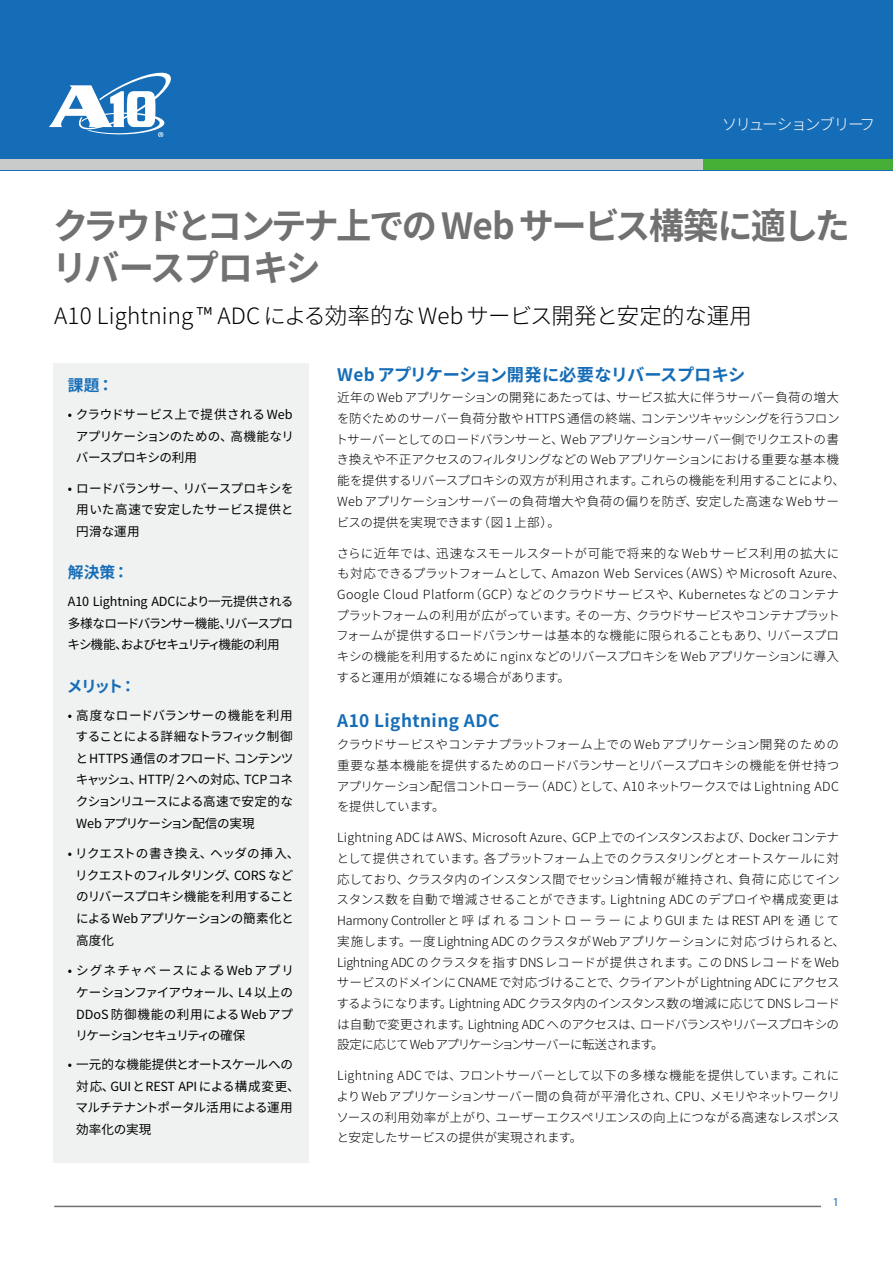
<style>
.page{position:relative;width:893px;height:1263px;background:#fff}
.page>*{position:absolute;margin:0;border:0;box-sizing:border-box;transform-origin:0 0}
.t1{font:700 36px/42px "Source Han Sans JP";letter-spacing:-.07em;color:#727171}
.t2{font:300 22.5px "Source Han Sans JP";letter-spacing:.005em;color:#000}
.t3{font:700 17.25px "Source Han Sans JP";letter-spacing:-.02em;color:#166db7}
.t4{font:700 17.25px "Source Han Sans JP";letter-spacing:.02em;color:#166db7}
.t5{font:700 15.75px "Source Han Sans JP";letter-spacing:-.045em;color:#166db7}
.t6{font:300 15.75px "Source Han Sans JP";letter-spacing:-.115em;color:#fff}
.t7{font:300 12.6px/20.7px "Source Han Sans JP";letter-spacing:-.01em;color:#000}
.t8{font:12.6px/21.6px "Source Han Sans JP";letter-spacing:-.02em;color:#000}
.t9{font:300 12.6px/20.7px "Source Han Sans JP";letter-spacing:.01em;color:#000;text-align:center}
.t10{font:300 12.6px "Source Han Sans JP";letter-spacing:.025em;color:#000}
.t11{font:300 12.6px "Source Han Sans JP";letter-spacing:-.03em;color:#000}
.t12{font:300 12.6px "Source Han Sans JP";letter-spacing:.015em;color:#000}
.t13{font:300 12.6px/20.7px "Source Han Sans JP";letter-spacing:-.04em;color:#000}
.t14{font:300 12.6px "Source Han Sans JP";letter-spacing:-.065em;color:#000}
.t15{font:12.6px/21.6px "Source Han Sans JP";letter-spacing:-.04em;color:#000}
.t16{font:300 12.6px "Source Han Sans JP";letter-spacing:.045em;color:#000}
.t17{font:12.6px/21.6px "Source Han Sans JP";letter-spacing:-.055em;color:#000}
.t18{font:300 12.6px "Source Han Sans JP";letter-spacing:.03em;color:#000}
.t19{font:12.6px/21.6px "Source Han Sans JP";letter-spacing:.01em;color:#000}
.t20{font:300 12.6px "Source Han Sans JP";letter-spacing:-.045em;color:#000}
.t21{font:300 12.6px "Source Han Sans JP";letter-spacing:.02em;color:#000}
.t22{font:12.6px/21.6px "Source Han Sans JP";letter-spacing:.02em;color:#000;text-align:right}
.t23{font:12.6px/21.6px "Source Han Sans JP";letter-spacing:.075em;color:#000;text-align:right}
.t24{font:12.6px/21.6px "Source Han Sans JP";letter-spacing:-.085em;color:#000}
.t25{font:300 12.6px "Source Han Sans JP";letter-spacing:-.09em;color:#000}
.t26{font:300 12.6px "Source Han Sans JP";letter-spacing:-.055em;color:#000}
.t27{font:12.6px "Source Han Sans JP";letter-spacing:.005em;color:#000}
.t28{font:300 12.6px "Source Han Sans JP";letter-spacing:-.085em;color:#000}
.t29{font:12px "Myriad Pro";color:#166db7}
</style>
<div class="page">
<hr style="left:54px;top:1206px;width:772px;height:1px;background:#727171">
<div style="left:822px;top:1196px;width:17px;height:18px;background:#fff"></div>
<div style="left:0;top:0;width:893px;height:170px;background:#166db7"></div>
<svg style="left:49px;top:72px;width:122px;height:65px"></svg>
<div style="left:0;top:159px;width:893px;height:11px;background:#c9caca"></div>
<div style="left:704px;top:159px;width:189px;height:11px;background:#45b035"></div>
<div style="left:53px;top:363px;width:255px;height:800px;background:#f0f1f1"></div>
<p class="t6" style="left:722px;top:115px;width:155px">ソリューションブリーフ</p>
<h1 class="t1" style="left:52px;top:205px;width:799px">クラウドとコンテナ上での Web サービス構築に適したリバースプロキシ</h1>
<h2 class="t2" style="left:54px;top:303px;width:699px">A10 Lightning™ ADC による効率的な Web サービス開発と安定的な運用</h2>
<p class="t5" style="left:68px;top:377px;width:47px">課題：</p>
<p class="t22" style="left:68px;top:404px;width:228px">• クラウドサービス上で提供されるWeb高機能なリ</p>
<p class="t8" style="left:76px;top:425px;width:158px">アプリケーションのための、バースプロキシの利用</p>
<p class="t8" style="left:183px;top:478px;width:112px">リバースプロキシを</p>
<p class="t19" style="left:76px;top:478px;width:219px;text-indent:-9px">• ロードバランサー、<br>用いた高速で安定したサービス提供と円滑な運用</p>
<p class="t5" style="left:68px;top:564px;width:63px">解決策：</p>
<p class="t8" style="left:68px;top:591px;width:227px">A10 Lightning ADCにより一元提供される多様なロードバランサー機能リバースプロ</p>
<p class="t24" style="left:67px;top:613px;width:214px;text-indent:152px">、<br>キシ機能およびセキュリティ機能の利用</p>
<p class="t8" style="left:115px;top:634px;width:14px">、</p>
<p class="t5" style="left:120px;top:677px;width:17px">：</p>
<p class="t5" style="left:67px;top:677px;width:58px">メリット</p>
<p class="t8" style="left:68px;top:704px;width:227px;text-align:right">• 高度なロードバランサーの機能を利用することによる詳細なトラフィック制御コンテンツ</p>
<p class="t8" style="left:76px;top:748px;width:163px">とHTTPS 通信のオフロード、</p>
<p class="t8" style="left:139px;top:769px;width:111px">HTTP/２への対応、</p>
<p class="t8" style="left:244px;top:769px;width:50px">TCPコネ</p>
<p class="t17" style="left:76px;top:769px;width:219px">キャッシュ、<br>クションリユースによる高速で安定的な<br>Webアプリケーション配信の実現</p>
<p class="t8" style="left:210px;top:843px;width:91px">ヘッダの挿入、</p>
<p class="t27" style="left:68px;top:846px;width:146px">• リクエストの書き換え、</p>
<p class="t15" style="left:75px;top:865px;width:220px">リクエストのフィルタリング<br>のリバースプロキシ機能を利用することによるWebアプリケーションの簡素化と高度化</p>
<p class="t23" style="left:68px;top:960px;width:228px">• シグネチャベースによるWebアプリ<br>4L 以上の</p>
<p class="t8" style="left:234px;top:865px;width:61px">CORS など</p>
<p class="t8" style="left:225px;top:865px;width:14px">、</p>
<p class="t8" style="left:75px;top:982px;width:219px">ケーションファイアウォール、<br>DDoS防御機能の利用によるWebアプリケーションセキュリティの確保</p>
<p class="t8" style="left:111px;top:1054px;width:191px;text-indent:-43px">• 一元的な機能提供とオートスケールへの<br>GUIとREST APIによる構成変更、</p>
<p class="t8" style="left:76px;top:1076px;width:219px">対応、<br>マルチテナントポータル活用による運用効率化の実現</p>
<h3 class="t3" style="left:337px;top:364px;width:410px">Web アプリケーション開発に必要なリバースプロキシ</h3>
<p class="t7" style="left:616px;top:388px;width:225px">サービス拡大に伴うサーバー負荷の増大</p>
<p class="t11" style="left:337px;top:391px;width:283px">近年の Web アプリケーションの開発にあたっては、</p>
<p class="t7" style="left:561px;top:408px;width:280px;text-indent:-224px">を防ぐためのサーバー負荷分散やHTTPS 通信の終端、<br>Web アプリケーションサーバー側でリクエストの書</p>
<p class="t14" style="left:641px;top:411px;width:201px">コンテンツキャッシングを行うフロン</p>
<p class="t7" style="left:335px;top:429px;width:230px">トサーバーとしてのロードバランサーと、</p>
<p class="t11" style="left:337px;top:453px;width:504px">き換えや不正アクセスのフィルタリングなどの Web アプリケーションにおける重要な基本機</p>
<p class="t20" style="left:640px;top:473px;width:207px">これらの機能を利用することにより、</p>
<p class="t7" style="left:337px;top:470px;width:308px">能を提供するリバースプロキシの双方が利用されます。</p>
<p class="t9" style="left:337px;top:491px;width:362px">Webアプリケーションサーバーの負荷増大や負荷の偏りを防ぎ、（図1 上部 。(</p>
<p class="t21" style="left:696px;top:494px;width:145px">安定した高速なWeb サー</p>
<p class="t20" style="left:337px;top:515px;width:148px">ビスの提供を実現できます</p>
<p class="t18" style="left:436px;top:546px;width:404px">迅速なスモールスタートが可能で将来的なWeb サービス利用の拡大に</p>
<p class="t10" style="left:337px;top:546px;width:103px">さらに近年では、</p>
<p class="t10" style="left:678px;top:567px;width:169px">（AWS や） Microsoft Azure、</p>
<p class="t13" style="left:337px;top:564px;width:219px">も対応できるプラットフォームとして、</p>
<p class="t10" style="left:552px;top:567px;width:133px">Amazon Web Services</p>
<p class="t7" style="left:469px;top:584px;width:53px">（GCP）</p>
<p class="t10" style="left:337px;top:587px;width:139px">Google Cloud Platform</p>
<p class="t21" style="left:516px;top:587px;width:167px">などのクラウドサービスや、</p>
<p class="t10" style="left:678px;top:587px;width:162px">Kubernetes などのコンテナ</p>
<p class="t11" style="left:336px;top:608px;width:243px">プラットフォームの利用が広がっています。</p>
<p class="t7" style="left:575px;top:605px;width:65px">その一方、</p>
<p class="t13" style="left:636px;top:605px;width:205px">クラウドサービスやコンテナプラット</p>
<p class="t7" style="left:336px;top:626px;width:504px">フォームが提供するロードバランサーは基本的な機能に限られることもあり、<br>キシの機能を利用するために nginx などのリバースプロキシをWeb アプリケーションに導入すると運用が煩雑になる場合があります。</p>
<h3 class="t4" style="left:337px;top:711px;width:164px">A10 Lightning ADC</h3>
<p class="t9" style="left:337px;top:734px;width:504px;text-align:right">クラウドサービスやコンテナプラットフォーム上での Web アプリケーション開発のための重要な基本機能を提供するためのロードバランサーとリバースプロキシの機能を併せ持つ<br>A10ネットワークスでは Lightning ADC</p>
<p class="t7" style="left:766px;top:626px;width:75px">リバースプロ</p>
<p class="t7" style="left:534px;top:776px;width:53px">（ADC）</p>
<p class="t13" style="left:337px;top:776px;width:205px">アプリケーション配信コントローラーを提供しています。</p>
<p class="t7" style="left:579px;top:776px;width:48px">として、</p>
<p class="t26" style="left:572px;top:830px;width:181px">GCP 上でのインスタンスおよび、</p>
<p class="t12" style="left:472px;top:830px;width:104px">Microsoft Azure、</p>
<p class="t12" style="left:337px;top:830px;width:139px">Lightning ADCは AWS、</p>
<p class="t12" style="left:749px;top:830px;width:92px">Dockerコンテナ</p>
<p class="t7" style="left:484px;top:848px;width:357px">各プラットフォーム上でのクラスタリングとオートスケールに対</p>
<p class="t9" style="left:337px;top:848px;width:151px">として提供されています。</p>
<p class="t7" style="left:407px;top:869px;width:335px">クラスタ内のインスタンス間でセッション情報が維持され、</p>
<p class="t7" style="left:337px;top:869px;width:74px">応しており、</p>
<p class="t7" style="left:738px;top:869px;width:103px">負荷に応じてイン</p>
<p class="t12" style="left:610px;top:893px;width:230px">Lightning ADCのデプロイや構成変更は</p>
<p class="t7" style="left:337px;top:890px;width:278px">スタンス数を自動で増減させることができます。</p>
<p class="t16" style="left:337px;top:913px;width:504px">HarmonyControllerと呼ばれるコントローラーによりGUIまたは REST APIを通じて</p>
<p class="t7" style="left:832px;top:931px;width:14px">、</p>
<p class="t7" style="left:409px;top:931px;width:427px">一度 Lightning ADCのクラスタが Webアプリケーションに対応づけられると</p>
<p class="t7" style="left:337px;top:931px;width:65px">実施します</p>
<p class="t7" style="left:399px;top:931px;width:14px">。</p>
<p class="t7" style="left:618px;top:952px;width:223px;text-indent:-281px">Lightning ADCのクラスタを指すDNSレコードが提供されます<br>クライアントがLightning ADCにアクセス</p>
<p class="t7" style="left:697px;top:952px;width:143px">このDNSレコードをWeb</p>
<p class="t7" style="left:687px;top:952px;width:14px">。</p>
<p class="t7" style="left:449px;top:972px;width:393px;text-indent:-112px">サービスのドメインにCNAMEで対応づけることで、<br>Lightning ADCクラスタ内のインスタンス数の増減に応じてDNSレコード</p>
<p class="t28" style="left:337px;top:996px;width:107px">するようになります</p>
<p class="t7" style="left:440px;top:993px;width:14px">。</p>
<p class="t7" style="left:337px;top:1014px;width:125px">は自動で変更されます</p>
<p class="t25" style="left:640px;top:1017px;width:201px">ロードバランスやリバースプロキシの</p>
<p class="t7" style="left:468px;top:1014px;width:177px">Lightning ADC へのアクセスは、</p>
<p class="t7" style="left:459px;top:1014px;width:14px">。</p>
<p class="t14" style="left:337px;top:1037px;width:317px">設定に応じてWebアプリケーションサーバーに転送されます</p>
<p class="t7" style="left:651px;top:1034px;width:14px">。</p>
<p class="t7" style="left:458px;top:1066px;width:348px">フロントサーバーとして以下の多様な機能を提供しています。</p>
<p class="t10" style="left:337px;top:1069px;width:126px">Lightning ADCでは、</p>
<p class="t7" style="left:801px;top:1066px;width:40px">これに</p>
<p class="t7" style="left:495px;top:1086px;width:346px;text-indent:-159px">よりWebアプリケーションサーバー間の負荷が平滑化され、<br>ユーザーエクスペリエンスの向上につながる高速なレスポンス</p>
<p class="t14" style="left:710px;top:1089px;width:132px">メモリやネットワークリ</p>
<p class="t7" style="left:675px;top:1086px;width:39px">CPU、</p>
<p class="t7" style="left:336px;top:1107px;width:248px">ソースの利用効率が上がり、<br>と安定したサービスの提供が実現されます。</p>
<p class="t29" style="left:833px;top:1194px;width:8px">1</p>
</div>
